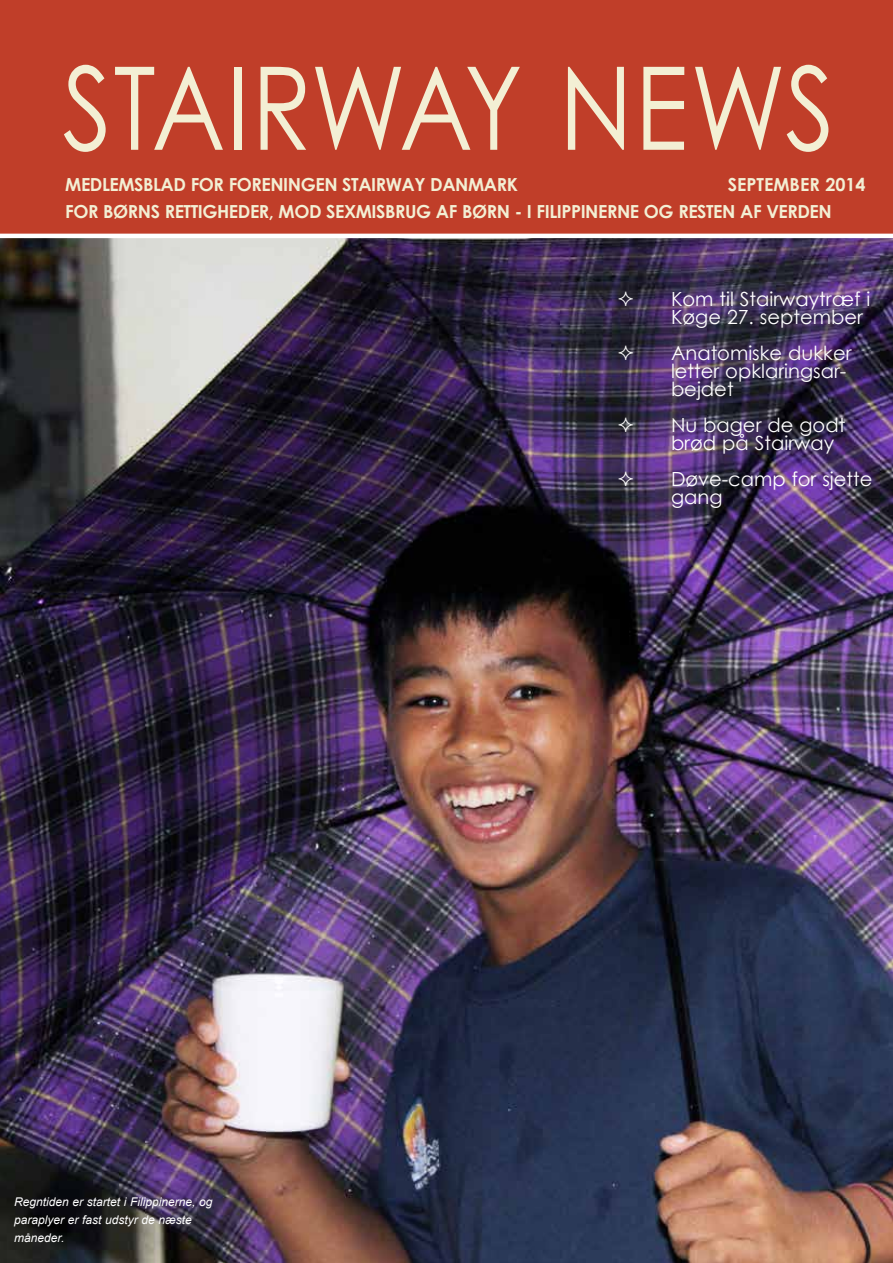
<style>
.page{position:relative;width:893px;height:1263px;background:#fff}
.page>*{position:absolute;margin:0;border:0;box-sizing:border-box;transform-origin:0 0}
.t1{font:115.5px "Century Gothic";letter-spacing:.005em;color:#f3efd4;scale:.86 1}
.t2{font:19.5px/18px "Century Gothic";color:#fff}
.t3{font:700 18px/27px "Century Gothic";letter-spacing:-.025em;color:#f3efd4}
.t4{font:italic 12px/18px "Arial";color:#fff}
</style>
<div class="page">
<img style="left:0;top:238px;width:893px;height:1025px">
<div style="left:0;top:0;width:893px;height:234px;background:#c03e29"></div>
<svg style="left:619px;top:292px;width:14px;height:14px"></svg>
<svg style="left:619px;top:346px;width:14px;height:14px"></svg>
<svg style="left:619px;top:418px;width:14px;height:14px"></svg>
<svg style="left:619px;top:472px;width:14px;height:14px"></svg>
<h1 class="t1" style="left:63px;top:27px;width:899px">STAIRWAY NEWS</h1>
<p class="t3" style="left:65px;top:170px;width:454px">MEDLEMSBLAD FOR FORENINGEN STAIRWAY DANMARK</p>
<p class="t3" style="left:65px;top:170px;width:802px;text-indent:662px">SEPTEMBER 2014<br>FOR BØRNS RETTIGHEDER, MOD SEXMISBRUG AF BØRN - I FILIPPINERNE OG RESTEN AF VERDEN</p>
<p class="t4" style="left:14px;top:1193px;width:200px">Regntiden er startet i Filippinerne, og paraplyer er fast udstyr de næste måneder.</p>
<p class="t2" style="left:671px;top:290px;width:201px">Kom til Stairwaytræf i<br>Køge 27. september</p>
<p class="t2" style="left:671px;top:344px;width:182px">Anatomiske dukker letter opklaringsar&shy;bejdet</p>
<p class="t2" style="left:671px;top:416px;width:176px">Nu bager de godt brød på Stairway</p>
<p class="t2" style="left:671px;top:470px;width:203px">Døve-camp for sjette gang</p>
</div>
